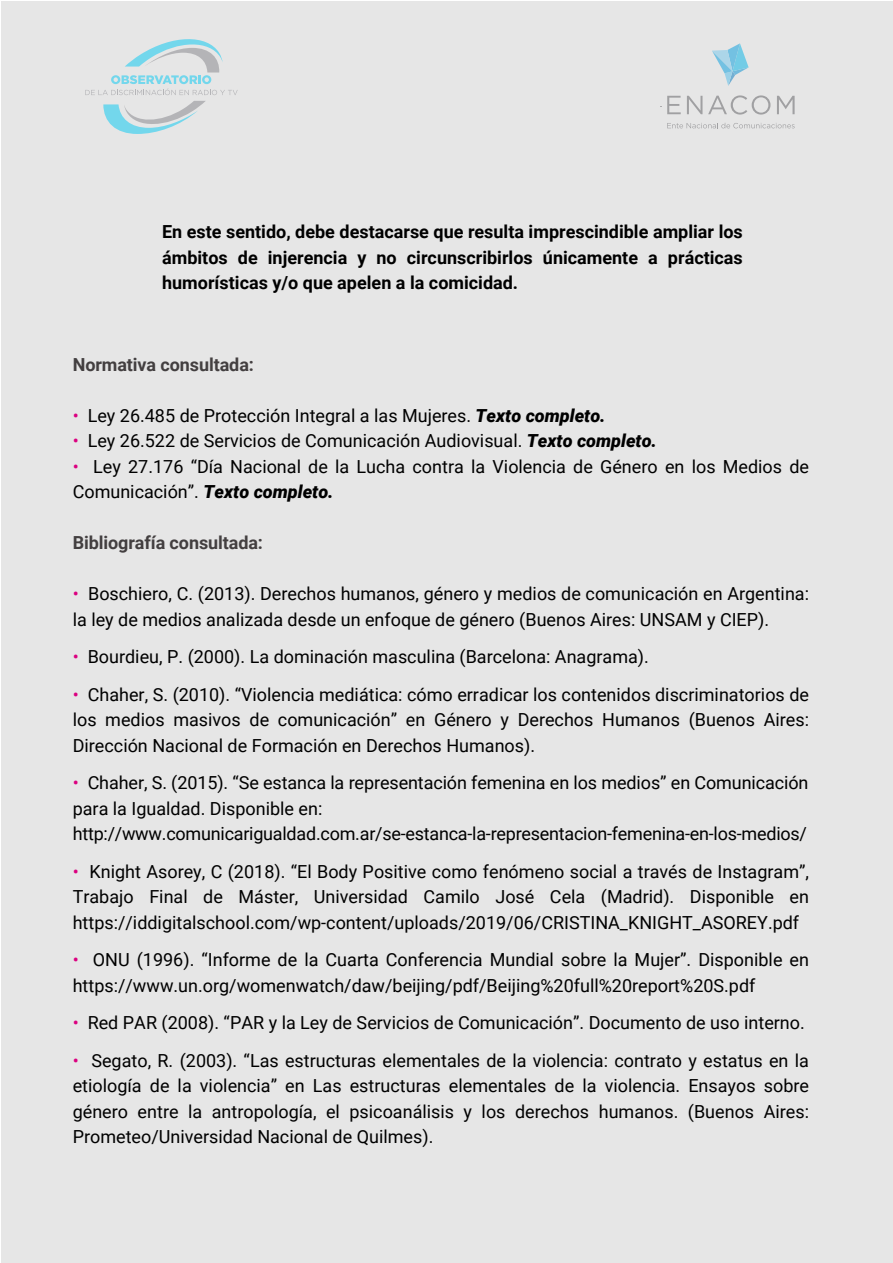
<style>
.page{position:relative;width:893px;height:1263px;background:#fff}
.page>*{position:absolute;margin:0;border:0;box-sizing:border-box;transform-origin:0 0}
.t1{font:18px/25.5px "Roboto";color:#000}
.t2{font:700 18px/25.5px "Roboto";color:#000;text-align:justify}
.t3{font:700 18px "Roboto";letter-spacing:-.005em;color:#433f40}
.s1{color:#db0080}
.s2{font-weight:900;font-style:italic}
</style>
<div class="page">
<div style="left:1px;top:2px;width:891px;height:1261px;background:#e6e6e6"></div>
<svg style="left:103px;top:101px;width:102px;height:33px"></svg>
<svg style="left:85px;top:39px;width:153px;height:56px"></svg>
<svg style="left:712px;top:43px;width:37px;height:43px"></svg>
<svg style="left:660px;top:96px;width:21px;height:18px"></svg>
<svg style="left:687px;top:96px;width:15px;height:18px"></svg>
<svg style="left:708px;top:95px;width:62px;height:20px"></svg>
<svg style="left:777px;top:96px;width:18px;height:18px"></svg>
<svg style="left:667px;top:123px;width:128px;height:5px"></svg>
<p class="t2" style="left:162px;top:219px;width:582px">En este sentido, debe destacarse que resulta imprescindible ampliar los ámbitos de injerencia y no circunscribirlos únicamente a prácticas humorísticas y/o que apelen a la comicidad.</p>
<p class="t3" style="left:73px;top:352px;width:183px">Normativa consultada:</p>
<p class="t1" style="left:73px;top:402px;width:534px"><span class="s1">•</span> Ley 26.485 de Protección Integral a las Mujeres. <span class="s2">Texto completo.</span></p>
<p class="t1" style="left:73px;top:427px;width:586px"><span class="s1">•</span> Ley 26.522 de Servicios de Comunicación Audiovisual. <span class="s2">Texto completo.</span></p>
<p class="t1" style="left:73px;top:453px;width:738px"><span class="s1">•</span> Ley 27.176 “Día Nacional de la Lucha contra la Violencia de Género en los Medios de<br>Comunicación”. <span class="s2">Texto completo.</span></p>
<p class="t3" style="left:73px;top:530px;width:192px">Bibliografía consultada:</p>
<p class="t1" style="left:73px;top:580px;width:738px"><span class="s1">•</span> Boschiero, C. (2013). Derechos humanos, género y medios de comunicación en Argentina: la ley de medios analizada desde un enfoque de género (Buenos Aires: UNSAM y CIEP).</p>
<p class="t1" style="left:73px;top:643px;width:578px"><span class="s1">•</span> Bourdieu, P. (2000). La dominación masculina (Barcelona: Anagrama).</p>
<p class="t1" style="left:73px;top:681px;width:738px;text-align:justify"><span class="s1">•</span> Chaher, S. (2010). “Violencia mediática: cómo erradicar los contenidos discriminatorios de los medios masivos de comunicación” en Género y Derechos Humanos (Buenos Aires:<br>Dirección Nacional de Formación en Derechos Humanos).</p>
<p class="t1" style="left:73px;top:769px;width:737px"><span class="s1">•</span> Chaher, S. (2015). “Se estanca la representación femenina en los medios” en Comunicación para la Igualdad. Disponible en: http://www.comunicarigualdad.com.ar/se-estanca-la-representacion-femenina-en-los-medios/</p>
<p class="t1" style="left:73px;top:858px;width:738px;text-align:justify"><span class="s1">•</span> Knight Asorey, C (2018). “El Body Positive como fenómeno social a través de Instagram”, Trabajo Final de Máster, Universidad Camilo José Cela (Madrid). Disponible en https://iddigitalschool.com/wp-content/uploads/2019/06/CRISTINA_KNIGHT_ASOREY.pdf</p>
<p class="t1" style="left:73px;top:946px;width:738px"><span class="s1">•</span> ONU (1996). “Informe de la Cuarta Conferencia Mundial sobre la Mujer”. Disponible en https://www.un.org/womenwatch/daw/beijing/pdf/Beijing%20full%20report%20S.pdf</p>
<p class="t1" style="left:73px;top:1009px;width:734px"><span class="s1">•</span> Red PAR (2008). “PAR y la Ley de Servicios de Comunicación”. Documento de uso interno.</p>
<p class="t1" style="left:73px;top:1047px;width:738px;text-align:justify"><span class="s1">•</span> Segato, R. (2003). “Las estructuras elementales de la violencia: contrato y estatus en la etiología de la violencia” en Las estructuras elementales de la violencia. Ensayos sobre género entre la antropología, el psicoanálisis y los derechos humanos. (Buenos Aires:<br>Prometeo/Universidad Nacional de Quilmes).</p>
</div>
